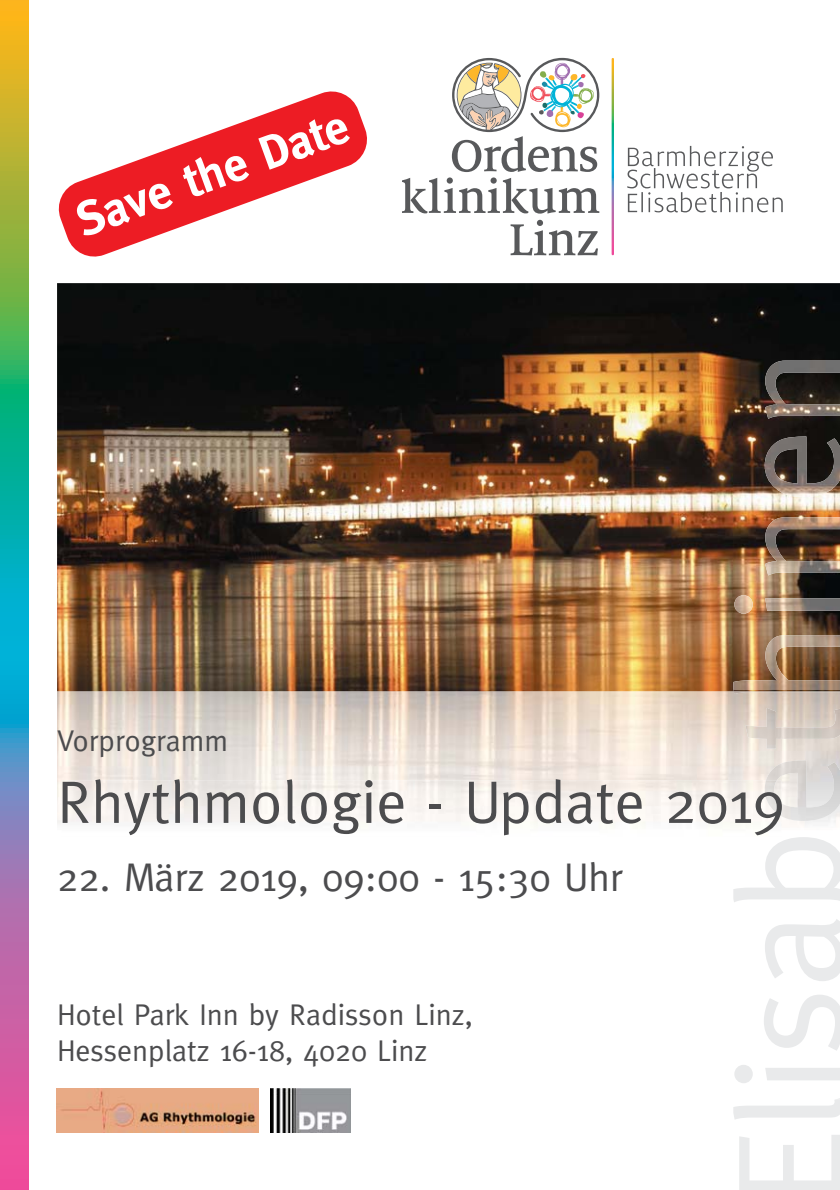
<style>
.page{position:relative;width:840px;height:1190px;background:#fff}
.page>*{position:absolute;margin:0;border:0;box-sizing:border-box;transform-origin:0 0}
.t1{font:60px "Meta";color:#4c4c4e}
.t2{font:700 48px "Meta";color:#fff}
.t3{font:40px "Meta";color:#4c4c4e}
.t4{font:30px/36px "Meta";color:#4c4c4e}
</style>
<div class="page">
<svg style="left:0;top:0;width:29px;height:1190px"></svg>
<img style="left:57px;top:283px;width:783px;height:542px">
<img style="left:62px;top:780px;width:719px;height:46px">
<img style="left:733px;top:361px;width:107px;height:333px">
<img style="left:734px;top:690px;width:106px;height:1px">
<img style="left:745px;top:708px;width:95px;height:113px">
<img style="left:765px;top:780px;width:16px;height:36px">
<img style="left:733px;top:837px;width:107px;height:246px">
<svg style="left:733px;top:1098px;width:107px;height:21px"></svg>
<svg style="left:739px;top:1135px;width:101px;height:55px"></svg>
<img style="left:56px;top:1089px;width:202px;height:43px">
<img style="left:270px;top:1089px;width:80px;height:43px">
<svg style="left:402px;top:180px;width:381px;height:75px"></svg>
<svg style="left:403px;top:58px;width:380px;height:135px"></svg>
<svg style="left:612px;top:58px;width:2px;height:197px"></svg>
<svg style="left:58px;top:91px;width:309px;height:166px"></svg>
<h2 class="t2" style="left:71px;top:202px;width:287px;rotate:-20deg">Save the Date</h2>
<p class="t4" style="left:57px;top:725px;width:172px">Vorprogramm</p>
<h1 class="t1" style="left:57px;top:779px;width:729px">Rhythmologie - Update 2019</h1>
<h3 class="t3" style="left:57px;top:861px;width:567px">22. März 2019, 09:00 - 15:30 Uhr</h3>
<p class="t4" style="left:57px;top:999px;width:417px">Hotel Park Inn by Radisson Linz,<br>Hessenplatz 16-18, 4020 Linz</p>
</div>
